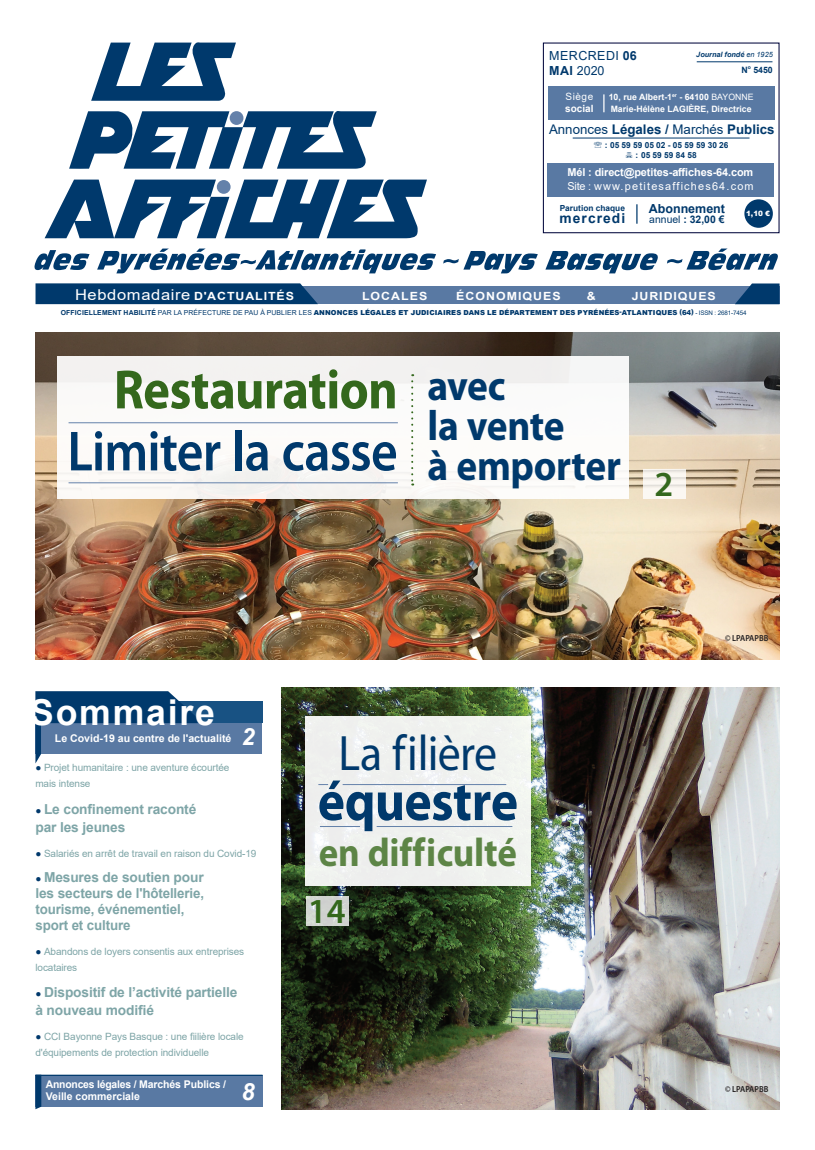
<style>
.page{position:relative;width:815px;height:1150px;background:#fff}
.page>*{position:absolute;margin:0;border:0;box-sizing:border-box;transform-origin:0 0}
.t1{font:600 57px "Myriad Pro";letter-spacing:-.015em;color:#00396c;scale:.91 1}
.t2{font:700 56.25px "Myriad Pro";letter-spacing:-.01em;color:#00396c;scale:.92 1}
.t3{font:700 55.75px "Myriad Pro";letter-spacing:-.015em;color:#34681d;scale:.91 1}
.t4{font:50px "Myriad Pro";letter-spacing:-.015em;color:#00396c;scale:.92 1}
.t5{font:700 42.38px/40.1px "Myriad Pro";letter-spacing:-.015em;color:#00396c;scale:.93 1}
.t6{font:700 40px "Myriad Pro";letter-spacing:-.005em;color:#5d8546;scale:.93 1}
.t7{font:700 35.62px "Arial";letter-spacing:.05em;color:#fff}
.t8{font:600 35.25px "Myriad Pro";color:#34681d}
.t9{font:italic 700 23.62px "Arial";color:#fff}
.t10{font:700 22.5px "Arial";letter-spacing:.05em;color:#fff}
.t11{font:15px "Arial";letter-spacing:.04em;color:#fff;scale:1.1 1}
.t12{font:700 13.75px/16px "Arial";letter-spacing:-.01em;color:#7ea5a7}
.t13{font:700 13.75px "Arial";letter-spacing:.08em;color:#00396c}
.t14{font:13.25px "Arial";color:#00396c}
.t15{font:12.5px/15px "Arial";letter-spacing:.035em;color:#00396c}
.t16{font:700 12.5px "Arial";color:#00396c}
.t17{font:700 11.25px "Arial";letter-spacing:.085em;color:#fff;scale:1.1 1}
.t18{font:700 10.88px "Arial";letter-spacing:-.01em;color:#fff}
.t19{font:10.88px "Arial";letter-spacing:.105em;color:#fff}
.t20{font:700 10.62px/11.4px "Arial";color:#fff}
.t21{font:700 10.38px "Arial";color:#00396c}
.t22{font:10px/16px "Arial";letter-spacing:-.01em;color:#7ea5a7}
.t23{font:700 10px "Arial";color:#fff}
.t24{font:10px "Arial";color:#fff}
.t25{font:700 8.75px/12px "Arial";color:#fff}
.t26{font:600 8.75px "Myriad Pro";color:#231f20;scale:.93 1}
.t27{font:700 8.75px "Arial";color:#00396c}
.t28{font:700 8.38px/10px "Arial";color:#00396c;text-align:center}
.t29{font:italic 700 7.25px "Arial";color:#00396c}
.t30{font:900 7.25px "Arial";color:#fff}
.t31{font:900 6.88px "Arial";letter-spacing:.015em;color:#00396c}
.t32{font:6.88px "Arial";letter-spacing:.015em;color:#00396c}
.s1{font-weight:700}
.s2{font-weight:400}
.s3{font-weight:700;font-size:11.25px}
.s4{font-weight:400;font-size:6.25px}
.s5{color:#00396c}
.s6{font-size:10px;color:#00396c}
.s7{font-weight:400;font-size:10px;color:#00396c}
</style>
<div class="page">
<img style="left:36px;top:333px;width:744px;height:326px">
<svg style="left:91px;top:42px;width:145px;height:59px"></svg>
<svg style="left:45px;top:179px;width:382px;height:59px"></svg>
<svg style="left:69px;top:111px;width:308px;height:58px"></svg>
<div style="left:230px;top:111px;width:13px;height:14px;background:#6481aa;border-radius:50%"></div>
<div style="left:217px;top:180px;width:14px;height:14px;background:#6481aa;border-radius:50%"></div>
<svg style="left:34px;top:250px;width:56px;height:20px"></svg>
<svg style="left:545px;top:251px;width:113px;height:22px"></svg>
<svg style="left:667px;top:249px;width:111px;height:21px"></svg>
<svg style="left:443px;top:251px;width:95px;height:22px"></svg>
<svg style="left:97px;top:249px;width:339px;height:24px"></svg>
<div style="left:543px;top:43px;width:237px;height:190px;border:1px solid #00063b"></div>
<div style="left:547px;top:163px;width:227px;height:33px;background:#5979a3"></div>
<div style="left:548px;top:86px;width:227px;height:34px;background:#5979a3"></div>
<div style="left:744px;top:199px;width:29px;height:29px;background:#00396c;border-radius:50%"></div>
<hr style="left:636px;top:204px;width:2px;height:20px;background:#00396c">
<hr style="left:697px;top:62px;width:75px;height:1px;background:#00396c">
<hr style="left:573px;top:138px;width:176px;height:1px;background:#00396c">
<svg style="left:603px;top:94px;width:2px;height:18px"></svg>
<div style="left:291px;top:286px;width:489px;height:18px;background:#5979a3"></div>
<svg style="left:36px;top:283px;width:282px;height:21px;background:#083f71"></svg>
<svg style="left:735px;top:283px;width:45px;height:21px"></svg>
<div style="left:35px;top:1075px;width:195px;height:32px;background:#5979a3"></div>
<div style="left:230px;top:1075px;width:33px;height:32px;background:#5979a3"></div>
<hr style="left:35px;top:1075px;width:228px;height:1px;background:#00396c">
<div style="left:35px;top:721px;width:227px;height:33px;background:#5979a3"></div>
<div style="left:80px;top:701px;width:182px;height:22px;background:#185283"></div>
<svg style="left:35px;top:691px;width:168px;height:72px"></svg>
<img style="left:281px;top:688px;width:499px;height:421px">
<svg style="left:306px;top:897px;width:42px;height:29px"></svg>
<svg style="left:35px;top:1075px;width:6px;height:34px"></svg>
<div style="left:57px;top:356px;width:572px;height:142px;background:#fbfaf8"></div>
<svg style="left:411px;top:374px;width:2px;height:111px"></svg>
<hr style="left:69px;top:422px;width:329px;height:1px;background:#6481aa">
<svg style="left:643px;top:470px;width:43px;height:29px"></svg>
<div style="left:305px;top:716px;width:225px;height:170px;background:#eff1ef"></div>
<hr style="left:69px;top:482px;width:329px;height:1px;background:#6481aa">
<hr style="left:377px;top:826px;width:135px;height:1px;background:#6481aa">
<hr style="left:343px;top:784px;width:163px;height:1px;background:#6481aa">
<hr style="left:320px;top:826px;width:40px;height:1px;background:#6481aa">
<p class="t15" style="left:549px;top:48px;width:89px">Mercredi <span class="s1">06<br>MAI</span> 2020</p>
<p class="t25" style="left:609px;top:91px;width:145px">10, rue Albert-1<sup>er</sup> - 64100 <span class="s2">BAYONNE<br></span>Marie-Hélène LAGIÈRE, Directrice</p>
<p class="t29" style="left:696px;top:49px;width:78px">Journal fondé <span class="s2">en 1925</span></p>
<p class="t27" style="left:741px;top:64px;width:33px">N<sup>o</sup> 5450</p>
<p class="t24" style="left:565px;top:90px;width:29px">Siège</p>
<p class="t23" style="left:565px;top:102px;width:30px">social</p>
<h3 class="t14" style="left:549px;top:120px;width:227px">Annonces <span class="s1">Légales /</span> Marchés <span class="s1">Publics</span></h3>
<p class="t28" style="left:605px;top:140px;width:125px">: 05 59 59 05 02 - 05 59 59 30 26 : 05 59 59 84 58</p>
<p class="t18" style="left:567px;top:165px;width:187px">Mél : direct@petites-affiches-64.com</p>
<p class="t19" style="left:567px;top:179px;width:188px">Site : www.petitesaffiches64.com</p>
<p class="t28" style="left:560px;top:203px;width:67px">Parution chaque</p>
<h3 class="t13" style="left:559px;top:209px;width:67px">mercredi</h3>
<p class="t16" style="left:649px;top:200px;width:78px">Abonnement</p>
<p class="t21" style="left:649px;top:212px;width:77px"><span class="s2">annuel</span> : 32,00 €</p>
<p class="t30" style="left:746px;top:208px;width:25px">1,10 €</p>
<h3 class="t11" style="left:75px;top:285px;width:201px">Hebdomadaire <span class="s3">D'ACTUALITÉS</span></h3>
<p class="t17" style="left:362px;top:288px;width:61px">LOCALES</p>
<p class="t17" style="left:456px;top:288px;width:10px">économi</p>
<p class="t17" style="left:523px;top:288px;width:36px">queS</p>
<p class="t17" style="left:587px;top:288px;width:10px">&amp;</p>
<p class="t17" style="left:632px;top:288px;width:15px">juridi</p>
<p class="t17" style="left:678px;top:288px;width:36px">queS</p>
<p class="t32" style="left:61px;top:307px;width:229px"><span class="s1">OFFICIELLEMENT HABILITÉ</span> PAR LA PRÉFECTURE DE PAU à PUBLIER</p>
<p class="t31" style="left:299px;top:307px;width:449px"><span class="s2">LES</span> ANNONCES LÉGALES ET JUDICIAIRES DANS LE DÉPARTEMENT DES PYRÉNÉES-ATLANTIQUES (64) <span class="s4">- ISSN : 2681-7454</span></p>
<h3 class="t3" style="left:114px;top:353px;width:314px">Restauration</h3>
<h3 class="t5" style="left:428px;top:364px;width:149px">avec<br>la vente</h3>
<h1 class="t1" style="left:67px;top:415px;width:667px">Limiter la casse <sub>à</sub> <sub>emporter</sub> <sub>2</sub></h1>
<h3 class="t7" style="left:30px;top:687px;width:186px">Sommaire</h3>
<h3 class="t10" style="left:91px;top:696px;width:118px">Sommaire</h3>
<p class="t20" style="left:55px;top:733px;width:178px">Le Covid-19 au centre de l'actualité</p>
<h3 class="t9" style="left:241px;top:721px;width:15px">2</h3>
<p class="t22" style="left:35px;top:760px;width:196px"><span class="s5">●</span> Projet humanitaire : une aventure écourtée mais intense</p>
<h3 class="t12" style="left:35px;top:800px;width:162px;line-height:17.9px"><span class="s6">●</span> Le confinement raconté par les jeunes</h3>
<p class="t22" style="left:35px;top:845px;width:223px"><span class="s5">●</span> Salariés en arrêt de travail en raison du Covid-19</p>
<h3 class="t12" style="left:35px;top:869px;width:170px"><span class="s7">●</span> Mesures de soutien pour les secteurs de l'hôtellerie, tourisme, événementiel, sport et culture</h3>
<p class="t22" style="left:35px;top:943px;width:210px"><span class="s5">●</span> Abandons de loyers consentis aux entreprises locataires</p>
<h3 class="t12" style="left:35px;top:984px;width:204px;line-height:17.9px"><span class="s7">●</span> Dispositif de l’activité partielle à nouveau modifié</h3>
<p class="t22" style="left:35px;top:1028px;width:210px"><span class="s5">●</span> CCI Bayonne Pays Basque : une fiilière locale d'équipements de protection individuelle</p>
<p class="t20" style="left:46px;top:1079px;width:182px">Annonces légales / Marchés Publics /<br>Veille commerciale</p>
<h3 class="t9" style="left:241px;top:1075px;width:15px">8</h3>
<h3 class="t4" style="left:339px;top:722px;width:174px">La filière</h3>
<h2 class="t2" style="left:318px;top:764px;width:219px">équestre</h2>
<h3 class="t6" style="left:319px;top:826px;width:214px">en difficulté</h3>
<h3 class="t8" style="left:308px;top:889px;width:39px">14</h3>
<p class="t26" style="left:725px;top:633px;width:48px">© LPAPAPBB</p>
<p class="t26" style="left:725px;top:1083px;width:48px">© LPAPAPBB</p>
</div>
